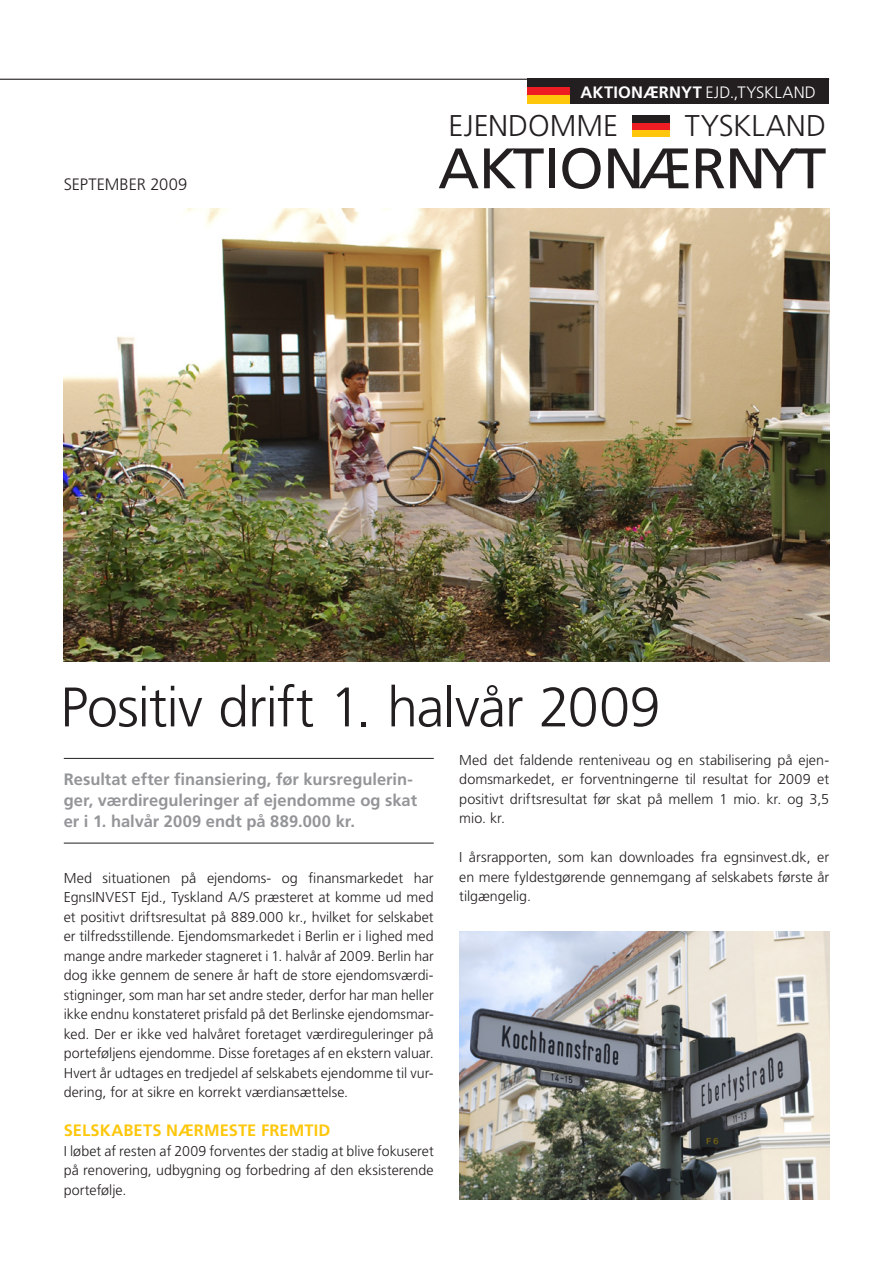
<style>
.page{position:relative;width:893px;height:1263px;background:#fff}
.page>*{position:absolute;margin:0;border:0;box-sizing:border-box;transform-origin:0 0}
.t1{font:57px "Frutiger LT";letter-spacing:-.02em;color:#231f20}
.t2{font:300 55.65px "Frutiger LT";letter-spacing:-.02em;color:#231f20}
.t3{font:300 30px "Frutiger LT";color:#231f20}
.t4{font:700 16.5px/21px "Frutiger LT";color:#939598}
.t5{font:700 16.5px "Frutiger LT";color:#fec70c}
.t6{font:300 16.5px "Frutiger LT";letter-spacing:.01em;color:#fff}
.t7{font:300 16.5px "Frutiger LT";color:#231f20}
.t8{font:300 14.25px/19.5px "Frutiger LT";color:#231f20;text-align:justify}
.s1{font-weight:700}
</style>
<div class="page">
<hr style="left:0;top:79px;width:829px;height:1px;background:#231f20">
<div style="left:527px;top:79px;width:301px;height:25px;background:#231f20"></div>
<div style="left:527px;top:87px;width:43px;height:9px;background:#ee1d23"></div>
<div style="left:527px;top:96px;width:43px;height:8px;background:#fec70c"></div>
<div style="left:632px;top:130px;width:37px;height:7px;background:#fec70c"></div>
<div style="left:632px;top:123px;width:37px;height:7px;background:#ee1d23"></div>
<div style="left:632px;top:115px;width:37px;height:8px;background:#231f20"></div>
<img style="left:64px;top:208px;width:765px;height:454px">
<hr style="left:64px;top:758px;width:370px;height:1px;background:#231f20">
<hr style="left:64px;top:843px;width:370px;height:1px;background:#231f20">
<img style="left:459px;top:931px;width:370px;height:268px">
<p class="t7" style="left:64px;top:175px;width:125px">SEPTEMBER 2009</p>
<p class="t6" style="left:580px;top:83px;width:237px"><span class="s1">AKTIONÆRNYT</span> EJD.,TYSKLAND</p>
<h3 class="t3" style="left:448px;top:108px;width:171px">EJENDOMME</h3>
<h3 class="t3" style="left:685px;top:108px;width:143px">TYSKLAND</h3>
<h1 class="t1" style="left:438px;top:135px;width:390px">AKTIONÆRNYT</h1>
<h2 class="t2" style="left:60px;top:676px;width:602px">Positiv drift 1. halvår 2009</h2>
<p class="t4" style="left:64px;top:768px;width:355px">Resultat efter finansiering, før kursregulerin&shy;ger, værdireguleringer af ejendomme og skat er i 1. halvår 2009 endt på 889.000 kr.</p>
<p class="t8" style="left:64px;top:868px;width:372px">Med situationen på ejendoms- og finansmarkedet har EgnsINVEST Ejd., Tyskland A/S præsteret at komme ud med et positivt driftsresultat på 889.000 kr., hvilket for selskabet er tilfredsstillende. Ejendomsmarkedet i Berlin er i lighed med mange andre markeder stagneret i 1. halvår af 2009. Berlin har dog ikke gennem de senere år haft de store ejendomsværdi&shy;stigninger, som man har set andre steder, derfor har man heller ikke endnu konstateret prisfald på det Berlinske ejendomsmar&shy;ked. Der er ikke ved halvåret foretaget værdireguleringer på porteføljens ejendomme. Disse foretages af en ekstern valuar.<br>Hvert år udtages en tredjedel af selskabets ejendomme til vur&shy;dering, for at sikre en korrekt værdiansættelse.</p>
<p class="t5" style="left:64px;top:1121px;width:20px">Selska</p>
<p class="t5" style="left:123px;top:1121px;width:20px">bets</p>
<p class="t5" style="left:166px;top:1121px;width:13px">nærmeste</p>
<p class="t5" style="left:261px;top:1121px;width:11px">fremtid</p>
<p class="t8" style="left:64px;top:1141px;width:371px">I løbet af resten af 2009 forventes der stadig at blive fokuseret på renovering, udbygning og forbedring af den eksisterende portefølje.</p>
<p class="t8" style="left:459px;top:750px;width:371px">Med det faldende renteniveau og en stabilisering på ejen&shy;domsmarkedet, er forventningerne til resultat for 2009 et positivt driftsresultat før skat på mellem 1 mio. kr. og 3,5 mio. kr.</p>
<p class="t8" style="left:459px;top:848px;width:371px">I årsrapporten, som kan downloades fra egnsinvest.dk, er en mere fyldestgørende gennemgang af selskabets første år tilgængelig.</p>
</div>
